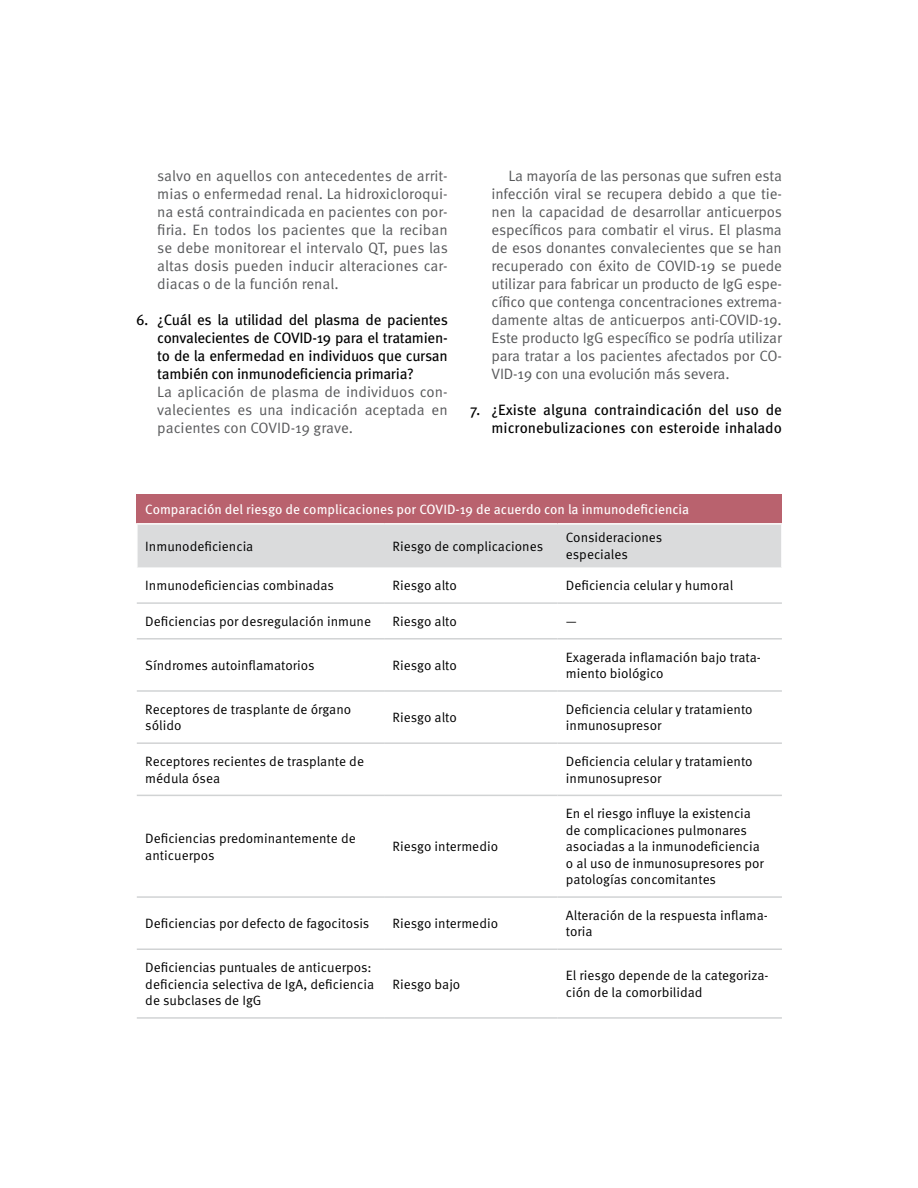
<style>
.page{position:relative;width:918px;height:1188px;background:#fff}
.page>*{position:absolute;margin:0;border:0;box-sizing:border-box;transform-origin:0 0}
.t1{font:15px/18px "Meta Pro";letter-spacing:-.01em;color:#58595b;text-align:justify}
.t2{font:15px/18px "Meta Pro";letter-spacing:-.01em;color:#000;text-align:justify}
.t3{font:13.5px/16.5px "Meta Pro";color:#000}
.t4{font:13.5px "Meta Pro";color:#fff}
</style>
<div class="page">
<div style="left:137px;top:494px;width:645px;height:30px;background:#b9626e"></div>
<div style="left:138px;top:525px;width:643px;height:42px;background:#dadbdc"></div>
<hr style="left:137px;top:638px;width:247px;height:2px;background:#d1d3d4">
<hr style="left:384px;top:638px;width:173px;height:2px;background:#d1d3d4">
<hr style="left:557px;top:638px;width:225px;height:2px;background:#d1d3d4">
<hr style="left:137px;top:742px;width:247px;height:2px;background:#d1d3d4">
<hr style="left:384px;top:742px;width:173px;height:2px;background:#d1d3d4">
<hr style="left:557px;top:742px;width:225px;height:2px;background:#d1d3d4">
<hr style="left:136px;top:523px;width:248px;height:2px;background:#fff">
<hr style="left:384px;top:523px;width:173px;height:2px;background:#fff">
<hr style="left:557px;top:523px;width:226px;height:2px;background:#fff">
<hr style="left:137px;top:690px;width:247px;height:2px;background:#d1d3d4">
<hr style="left:384px;top:690px;width:173px;height:2px;background:#d1d3d4">
<hr style="left:557px;top:690px;width:225px;height:2px;background:#d1d3d4">
<hr style="left:137px;top:795px;width:247px;height:1px;background:#d1d3d4">
<hr style="left:384px;top:795px;width:173px;height:1px;background:#d1d3d4">
<hr style="left:557px;top:795px;width:225px;height:1px;background:#d1d3d4">
<hr style="left:137px;top:949px;width:247px;height:1px;background:#d1d3d4">
<hr style="left:384px;top:949px;width:173px;height:1px;background:#d1d3d4">
<hr style="left:557px;top:949px;width:225px;height:1px;background:#d1d3d4">
<hr style="left:137px;top:1017px;width:247px;height:2px;background:#d1d3d4">
<hr style="left:384px;top:1017px;width:173px;height:2px;background:#d1d3d4">
<hr style="left:557px;top:1017px;width:225px;height:2px;background:#d1d3d4">
<hr style="left:137px;top:602px;width:247px;height:2px;background:#d1d3d4">
<hr style="left:384px;top:602px;width:173px;height:2px;background:#d1d3d4">
<hr style="left:557px;top:602px;width:225px;height:2px;background:#d1d3d4">
<hr style="left:137px;top:896px;width:247px;height:2px;background:#d1d3d4">
<hr style="left:384px;top:896px;width:173px;height:2px;background:#d1d3d4">
<hr style="left:557px;top:896px;width:225px;height:2px;background:#d1d3d4">
<p class="t1" style="left:157px;top:168px;width:292px">salvo en aquellos con antecedentes de arrit&shy;mias o enfermedad renal. La hidroxicloroqui&shy;na está contraindicada en pacientes con por&shy;firia. En todos los pacientes que la reciban se debe monitorear el intervalo QT, pues las altas dosis pueden inducir alteraciones car&shy;diacas o de la función renal.</p>
<p class="t2" style="left:157px;top:312px;width:292px;text-indent:-21px">6. ¿Cuál es la utilidad del plasma de pacientes convalecientes de COVID-19 para el tratamien&shy;to de la enfermedad en individuos que cursan también con inmunodeficiencia primaria?</p>
<p class="t1" style="left:157px;top:384px;width:292px">La aplicación de plasma de individuos con&shy;valecientes es una indicación aceptada en pacientes con COVID-19 grave.</p>
<p class="t1" style="left:492px;top:168px;width:292px;text-indent:17px">La mayoría de las personas que sufren esta infección viral se recupera debido a que tie&shy;nen la capacidad de desarrollar anticuerpos específicos para combatir el virus. El plasma de esos donantes convalecientes que se han recuperado con éxito de COVID-19 se puede utilizar para fabricar un producto de IgG espe&shy;cífico que contenga concentraciones extrema&shy;damente altas de anticuerpos anti-COVID-19.<br>Este producto IgG específico se podría utilizar para tratar a los pacientes afectados por CO-VID-19 con una evolución más severa.</p>
<p class="t2" style="left:470px;top:402px;width:313px;text-align:right">7. ¿Existe alguna contraindicación del uso de micronebulizaciones con esteroide inhalado</p>
<p class="t4" style="left:145px;top:501px;width:546px">Comparación del riesgo de complicaciones por COVID-19 de acuerdo con la inmunodeficiencia</p>
<p class="t3" style="left:145px;top:538px;width:110px">Inmunodeficiencia</p>
<p class="t3" style="left:393px;top:538px;width:152px">Riesgo de complicaciones</p>
<p class="t3" style="left:566px;top:530px;width:98px">Consideraciones especiales</p>
<p class="t3" style="left:145px;top:578px;width:190px">Inmunodeficiencias combinadas</p>
<p class="t3" style="left:393px;top:578px;width:66px">Riesgo alto</p>
<p class="t3" style="left:566px;top:578px;width:169px">Deficiencia celular y humoral</p>
<p class="t3" style="left:145px;top:614px;width:227px">Deficiencias por desregulación inmune</p>
<p class="t3" style="left:393px;top:614px;width:66px">Riesgo alto</p>
<p class="t3" style="left:566px;top:614px;width:13px">—</p>
<p class="t3" style="left:145px;top:657px;width:171px">Síndromes autoinflamatorios</p>
<p class="t3" style="left:393px;top:657px;width:66px">Riesgo alto</p>
<p class="t3" style="left:566px;top:649px;width:196px">Exagerada inflamación bajo trata&shy;miento biológico</p>
<p class="t3" style="left:145px;top:701px;width:207px">Receptores de trasplante de órgano sólido</p>
<p class="t3" style="left:393px;top:710px;width:66px">Riesgo alto</p>
<p class="t3" style="left:566px;top:701px;width:188px">Deficiencia celular y tratamiento inmunosupresor</p>
<p class="t3" style="left:145px;top:754px;width:220px">Receptores recientes de trasplante de médula ósea</p>
<p class="t3" style="left:566px;top:754px;width:188px">Deficiencia celular y tratamiento inmunosupresor</p>
<p class="t3" style="left:145px;top:831px;width:212px">Deficiencias predominantemente de anticuerpos</p>
<p class="t3" style="left:393px;top:839px;width:107px">Riesgo intermedio</p>
<p class="t3" style="left:566px;top:806px;width:199px">En el riesgo influye la existencia de complicaciones pulmonares asociadas a la inmunodeficiencia o al uso de inmunosupresores por patologías concomitantes</p>
<p class="t3" style="left:145px;top:916px;width:226px">Deficiencias por defecto de fagocitosis</p>
<p class="t3" style="left:393px;top:916px;width:107px">Riesgo intermedio</p>
<p class="t3" style="left:566px;top:907px;width:204px">Alteración de la respuesta inflama&shy;toria</p>
<p class="t3" style="left:145px;top:960px;width:230px">Deficiencias puntuales de anticuerpos: deficiencia selectiva de IgA, deficiencia de subclases de IgG</p>
<p class="t3" style="left:393px;top:976px;width:69px">Riesgo bajo</p>
<p class="t3" style="left:566px;top:968px;width:204px">El riesgo depende de la categoriza&shy;ción de la comorbilidad</p>
</div>
